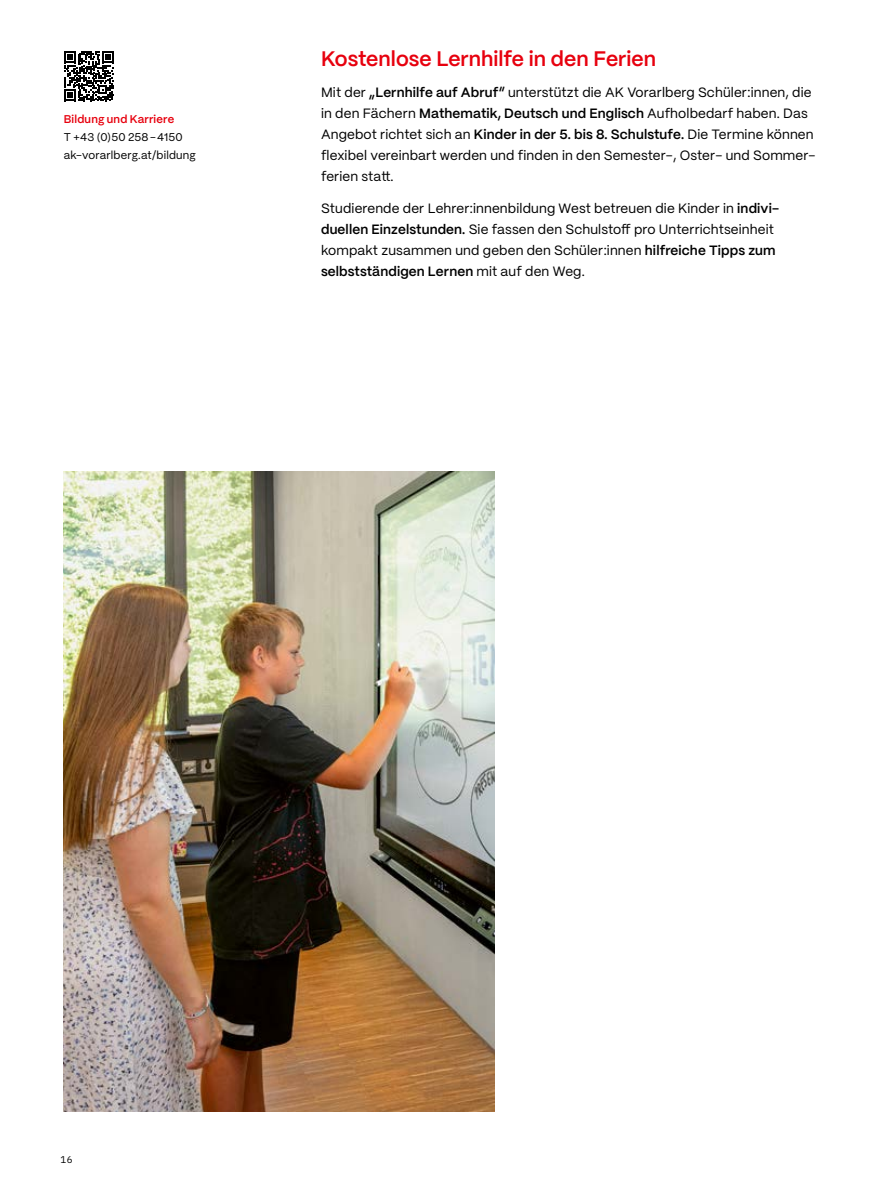
<style>
.page{position:relative;width:893px;height:1191px;background:#fff}
.page>*{position:absolute;margin:0;border:0;box-sizing:border-box;transform-origin:0 0}
.t1{font:600 21px "PP Mori";color:#e7000e}
.t2{font:13.5px/21px "PP Mori";letter-spacing:.01em;color:#000}
.t3{font:11.25px/18px "PP Mori";letter-spacing:.015em;color:#000}
.t4{font:600 11.25px "PP Mori";letter-spacing:.015em;color:#e7000e}
.t5{font:9.75px "IBM Plex Mono";color:#000}
.s1{font-weight:600}
</style>
<div class="page">
<img style="left:64px;top:471px;width:431px;height:640px">
<svg style="left:64px;top:51px;width:50px;height:50px"></svg>
<p class="t4" style="left:64px;top:109px;width:112px">Bildung und Karriere</p>
<p class="t3" style="left:64px;top:127px;width:134px">T +43 (0)50 258-4150 ak-vorarlberg.at/bildung</p>
<h1 class="t1" style="left:321px;top:40px;width:336px">Kostenlose Lernhilfe in den Ferien</h1>
<p class="t2" style="left:321px;top:81px;width:496px">Mit der <span class="s1">„Lernhilfe auf Abruf“</span> unterstützt die AK Vorarlberg Schüler:innen, die in den Fächern <span class="s1">Mathematik, Deutsch und Englisch</span> Aufholbedarf haben. Das Angebot richtet sich an <span class="s1">Kinder in der 5. bis 8. Schulstufe.</span> Die Termine können flexibel vereinbart werden und finden in den Semester-, Oster- und Sommer&shy;ferien statt.</p>
<p class="t2" style="left:321px;top:197px;width:460px">Studierende der Lehrer:innenbildung West betreuen die Kinder in <span class="s1">indivi&shy;duellen Einzelstunden.</span> Sie fassen den Schulstoff pro Unterrichtseinheit kompakt zusammen und geben den Schüler:innen <span class="s1">hilfreiche Tipps zum selbstständigen Lernen</span> mit auf den Weg.</p>
<p class="t5" style="left:61px;top:1152px;width:14px">16</p>
</div>
